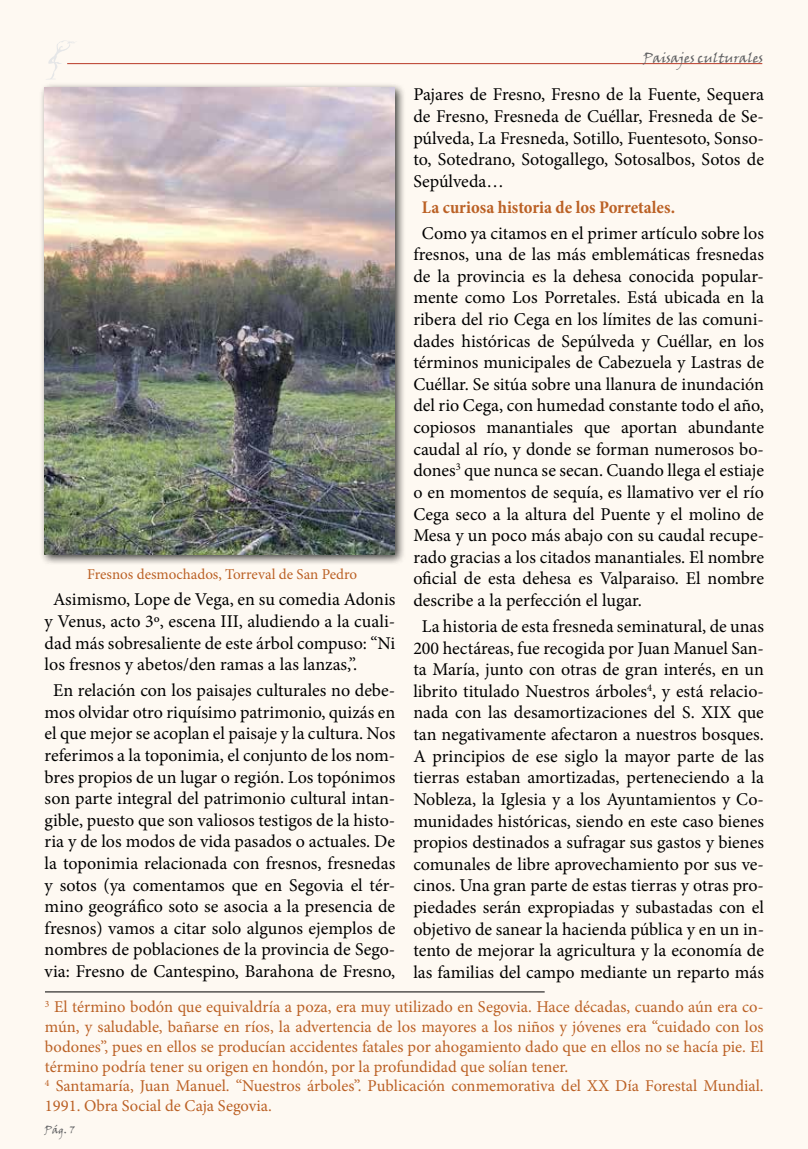
<style>
.page{position:relative;width:808px;height:1149px;background:#fff}
.page>*{position:absolute;margin:0;border:0;box-sizing:border-box;transform-origin:0 0}
.t1{font:18px/21.6px "Minion Pro";letter-spacing:-.005em;color:#000;text-align:justify}
.t2{font:700 condensed 18px "Minion Pro";color:#bb6125}
.t3{font:16.5px/19.8px "Minion Pro";color:#bb6125}
.t4{font:15px "Minion Pro";letter-spacing:-.025em;color:#bb6125}
.t5{font:13.5px "Viner Hand ITC";color:#616264}
.t6{font:10.5px "Viner Hand ITC";color:#616264}
</style>
<div class="page">
<div style="left:0;top:0;width:808px;height:1148px;background:#fef9f2"></div>
<hr style="left:67px;top:63px;width:695px;height:1px;background:#b93926">
<svg style="left:46px;top:40px;width:31px;height:40px"></svg>
<hr style="left:45px;top:991px;width:500px;height:1px;background:#000">
<div style="left:39px;top:82px;width:367px;height:483px;background:#000;opacity:.75"></div>
<img style="left:45px;top:87px;width:350px;height:467px">
<p class="t5" style="left:643px;top:49px;width:122px">Paisajes culturales</p>
<p class="t1" style="left:413px;top:84px;width:352px">Pajares de Fresno, Fresno de la Fuente, Sequera de Fresno, Fresneda de Cuéllar, Fresneda de Se&shy;púlveda, La Fresneda, Sotillo, Fuentesoto, Sonso&shy;to, Sotedrano, Sotogallego, Sotosalbos, Sotos de Sepúlveda…</p>
<p class="t2" style="left:422px;top:194px;width:255px">La curiosa historia de los Porretales.</p>
<p class="t1" style="left:413px;top:222px;width:352px;text-indent:9px">Como ya citamos en el primer artículo sobre los fresnos, una de las más emblemáticas fresnedas de la provincia es la dehesa conocida popular&shy;mente como Los Porretales. Está ubicada en la ribera del rio Cega en los límites de las comuni&shy;dades históricas de Sepúlveda y Cuéllar, en los términos municipales de Cabezuela y Lastras de Cuéllar. Se sitúa sobre una llanura de inundación del rio Cega, con humedad constante todo el año, copiosos manantiales que aportan abundante caudal al río, y donde se forman numerosos bo&shy;dones<sup>3</sup> que nunca se secan. Cuando llega el estiaje o en momentos de sequía, es llamativo ver el río Cega seco a la altura del Puente y el molino de Mesa y un poco más abajo con su caudal recupe&shy;rado gracias a los citados manantiales. El nombre oficial de esta dehesa es Valparaiso. El nombre describe a la perfección el lugar.</p>
<p class="t1" style="left:413px;top:615px;width:352px;text-align:center">La historia de esta fresneda seminatural, de unas 200 hectáreas, fue recogida por Juan Manuel San&shy;ta María, junto con otras de gran interés, en un librito titulado Nuestros árboles<sup>4</sup>, y está relacio&shy;nada con las desamortizaciones del S. XIX que tan negativamente afectaron a nuestros bosques.<br>A principios de ese siglo la mayor parte de las tierras estaban amortizadas, perteneciendo a la Nobleza, la Iglesia y a los Ayuntamientos y Co&shy;munidades históricas, siendo en este caso bienes propios destinados a sufragar sus gastos y bienes comunales de libre aprovechamiento por sus ve&shy;cinos. Una gran parte de estas tierras y otras pro&shy;piedades serán expropiadas y subastadas con el objetivo de sanear la hacienda pública y en un in&shy;tento de mejorar la agricultura y la economía de las familias del campo mediante un reparto más</p>
<p class="t3" style="left:45px;top:996px;width:720px"><sup>3</sup> El término bodón que equivaldría a poza, era muy utilizado en Segovia. Hace décadas, cuando aún era co&shy;mún, y saludable, bañarse en ríos, la advertencia de los mayores a los niños y jóvenes era “cuidado con los bodones”, pues en ellos se producían accidentes fatales por ahogamiento dado que en ellos no se hacía pie. El término podría tener su origen en hondón, por la profundidad que solían tener.<br><sup>4</sup> Santamaría, Juan Manuel. “Nuestros árboles”. Publicación conmemorativa del XX Día Forestal Mundial.<br>1991. Obra Social de Caja Segovia.</p>
<p class="t4" style="left:87px;top:564px;width:271px">Fresnos desmochados, Torreval de San Pedro</p>
<p class="t1" style="left:45px;top:588px;width:352px;text-indent:8px">Asimismo, Lope de Vega, en su comedia Adonis y Venus, acto 3º, escena III, aludiendo a la cuali&shy;dad más sobresaliente de este árbol compuso: “Ni los fresnos y abetos/den ramas a las lanzas,”.</p>
<p class="t1" style="left:45px;top:679px;width:352px;text-align:center">En relación con los paisajes culturales no debe&shy;mos olvidar otro riquísimo patrimonio, quizás en el que mejor se acoplan el paisaje y la cultura. Nos referimos a la toponimia, el conjunto de los nom&shy;bres propios de un lugar o región. Los topónimos son parte integral del patrimonio cultural intan&shy;gible, puesto que son valiosos testigos de la histo&shy;ria y de los modos de vida pasados o actuales. De la toponimia relacionada con fresnos, fresnedas y sotos (ya comentamos que en Segovia el tér&shy;mino geográfico soto se asocia a la presencia de fresnos) vamos a citar solo algunos ejemplos de nombres de poblaciones de la provincia de Sego&shy;via: Fresno de Cantespino, Barahona de Fresno,</p>
<p class="t6" style="left:45px;top:1122px;width:31px">Pág. 7</p>
</div>
